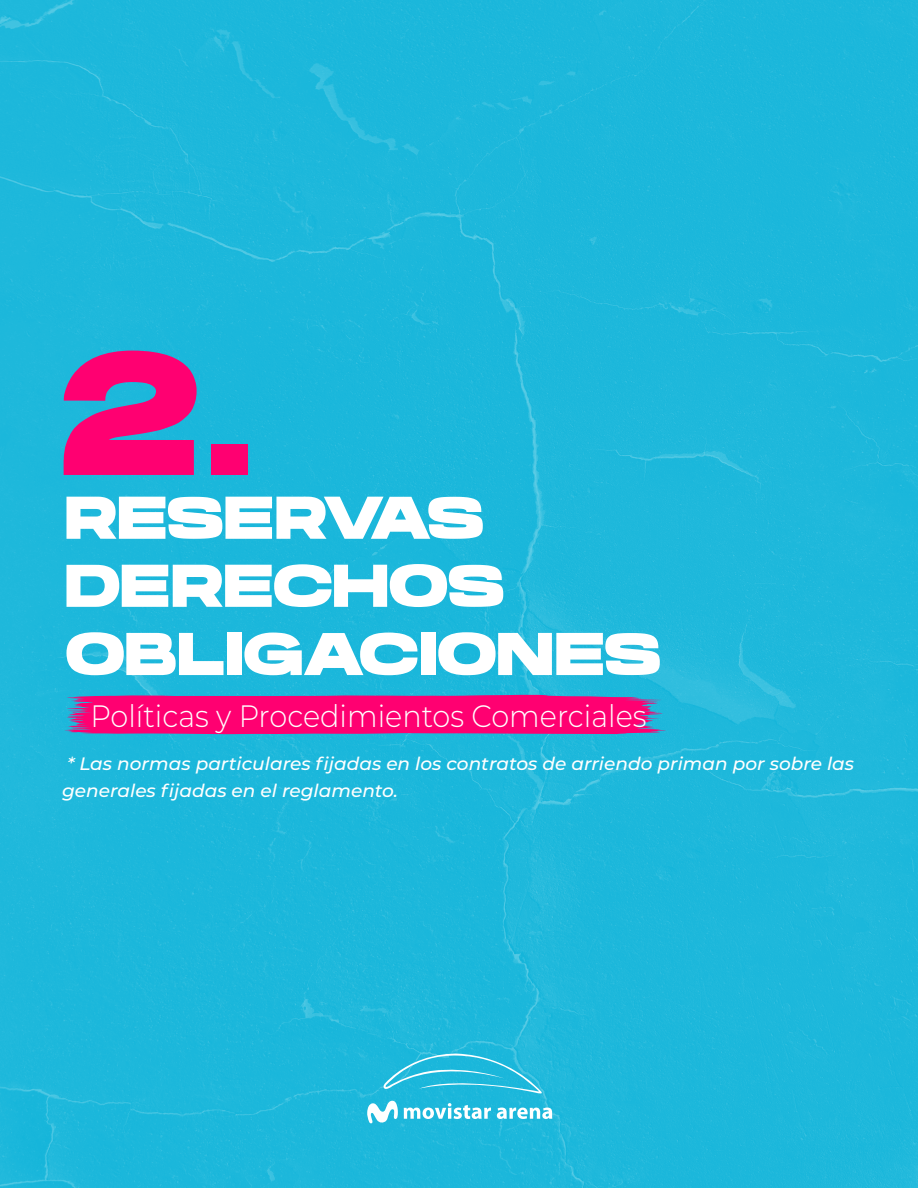
<style>
.page{position:relative;width:918px;height:1188px;background:#1db8db}
.page>*{position:absolute;margin:0;border:0;box-sizing:border-box;transform-origin:0 0}
.t1{font:700 176.7px "Hanson";color:#ff0071;scale:.96 1}
.t2{font:700 60px/68.2px "Hanson";letter-spacing:-.01em;color:#fff}
.t3{font:300 30.9px "Montserrat";color:#fff;scale:.93 1}
.t4{font:italic 500 18px/27px "Montserrat";color:#fff}
</style>
<div class="page">
<svg style="left:367px;top:1051px;width:185px;height:72px;background:#3ec2e0"></svg>
<svg style="left:53px;top:695px;width:615px;height:39px;background:#e8127b"></svg>
<h1 class="t1" style="left:59px;top:295px;width:209px">2.</h1>
<h2 class="t2" style="left:65px;top:482px;width:421px">RESERVAS</h2>
<h2 class="t2" style="left:65px;top:550px;width:598px">DERECHOS<br>OBLIGACIONES</h2>
<h3 class="t3" style="left:90px;top:695px;width:600px">Políticas y Procedimientos Comerciales</h3>
<p class="t4" style="left:62px;top:749px;width:794px">* Las normas particulares fijadas en los contratos de arriendo priman por sobre las generales fijadas en el reglamento.</p>
</div>
